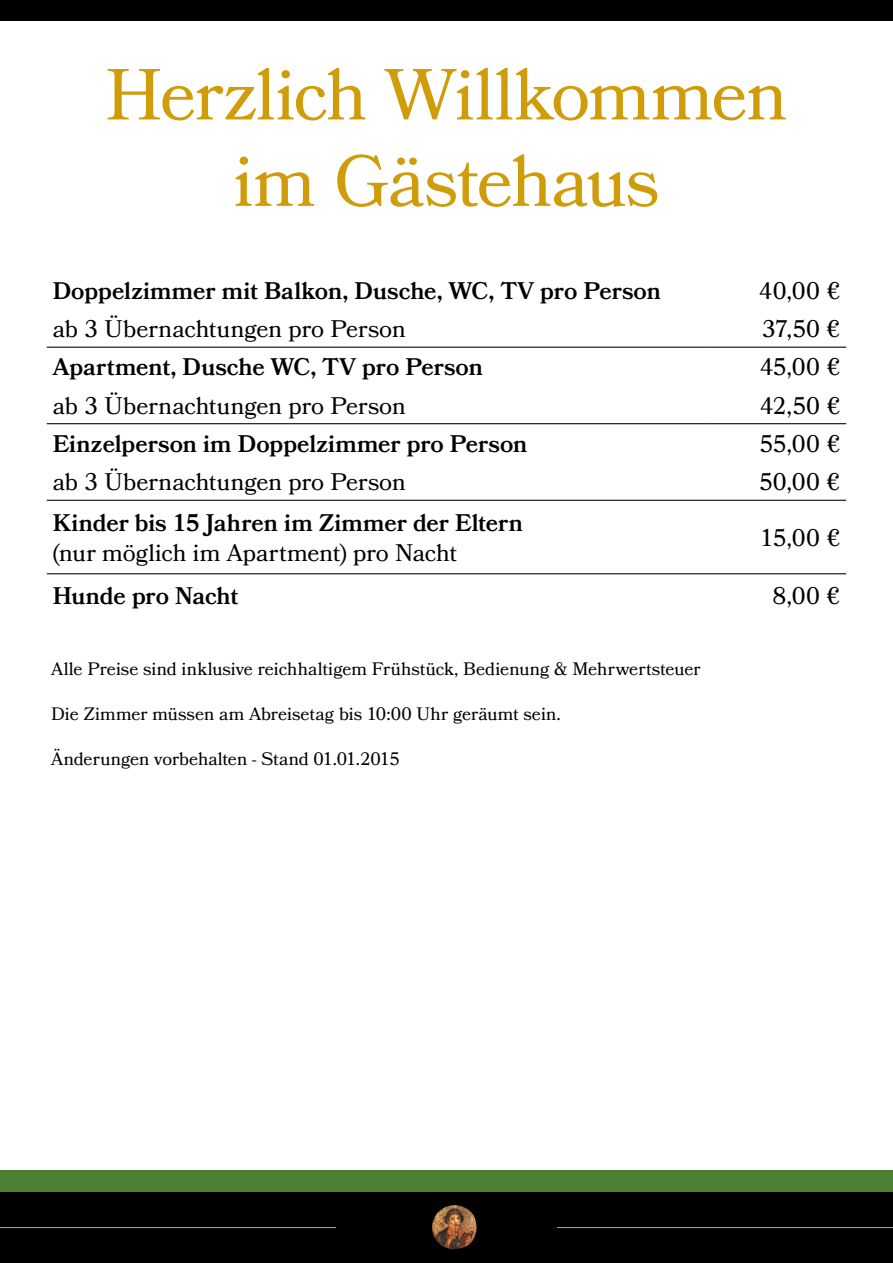
<style>
.page{position:relative;width:893px;height:1263px;background:#fff}
.page>*{position:absolute;margin:0;border:0;box-sizing:border-box;transform-origin:0 0}
.t1{font:72px/86.4px "Bookmania";letter-spacing:-.02em;color:#d19c09;text-align:center}
.t2{font:24px "Bookmania";letter-spacing:-.005em;color:#000}
.t3{font:600 24px "Bookmania";letter-spacing:-.005em;color:#000}
.t4{font:18px "Bookmania";letter-spacing:-.005em;color:#000}
</style>
<div class="page">
<div style="left:0;top:0;width:893px;height:21px;background:#000"></div>
<div style="left:0;top:1171px;width:893px;height:92px;background:#000"></div>
<img style="left:432px;top:1205px;width:45px;height:44px">
<hr style="left:0;top:1227px;width:336px;height:1px;background:#e39d00">
<hr style="left:557px;top:1227px;width:336px;height:1px;background:#e39d00">
<div style="left:0;top:1170px;width:893px;height:22px;background:#4c8032"></div>
<hr style="left:47px;top:347px;width:659px;height:1px;background:#000">
<hr style="left:706px;top:347px;width:140px;height:1px;background:#000">
<hr style="left:47px;top:423px;width:659px;height:1px;background:#000">
<hr style="left:706px;top:423px;width:140px;height:1px;background:#000">
<hr style="left:47px;top:500px;width:659px;height:1px;background:#000">
<hr style="left:706px;top:500px;width:140px;height:1px;background:#000">
<hr style="left:47px;top:573px;width:659px;height:1px;background:#000">
<hr style="left:706px;top:573px;width:140px;height:1px;background:#000">
<h1 class="t1" style="left:105px;top:51px;width:684px">Herzlich Willkommen im Gästehaus</h1>
<h2 class="t3" style="left:53px;top:276px;width:610px">Doppelzimmer mit Balkon, Dusche, WC, TV pro Person</h2>
<h2 class="t2" style="left:759px;top:276px;width:83px">40,00 €</h2>
<h2 class="t2" style="left:53px;top:315px;width:354px">ab 3 Übernachtungen pro Person</h2>
<h2 class="t2" style="left:762px;top:315px;width:80px">37,50 €</h2>
<h2 class="t3" style="left:53px;top:353px;width:432px">Apartment, Dusche WC, TV pro Person</h2>
<h2 class="t2" style="left:760px;top:353px;width:82px">45,00 €</h2>
<h2 class="t2" style="left:53px;top:391px;width:354px">ab 3 Übernachtungen pro Person</h2>
<h2 class="t2" style="left:760px;top:391px;width:82px">42,50 €</h2>
<h2 class="t3" style="left:53px;top:429px;width:476px">Einzelperson im Doppelzimmer pro Person</h2>
<h2 class="t2" style="left:759px;top:429px;width:82px">55,00 €</h2>
<h2 class="t2" style="left:53px;top:468px;width:354px">ab 3 Übernachtungen pro Person</h2>
<h2 class="t2" style="left:759px;top:468px;width:83px">50,00 €</h2>
<h2 class="t3" style="left:53px;top:509px;width:472px">Kinder bis 15 Jahren im Zimmer der Eltern</h2>
<h2 class="t2" style="left:53px;top:539px;width:406px">(nur möglich im Apartment) pro Nacht</h2>
<h2 class="t2" style="left:760px;top:524px;width:82px">15,00 €</h2>
<h2 class="t3" style="left:53px;top:582px;width:187px">Hunde pro Nacht</h2>
<h2 class="t2" style="left:772px;top:582px;width:69px">8,00 €</h2>
<p class="t4" style="left:51px;top:659px;width:651px">Alle Preise sind inklusive reichhaltigem Frühstück, Bedienung &amp; Mehrwertsteuer</p>
<p class="t4" style="left:51px;top:704px;width:511px">Die Zimmer müssen am Abreisetag bis 10:00 Uhr geräumt sein.</p>
<p class="t4" style="left:51px;top:749px;width:350px">Änderungen vorbehalten - Stand 01.01.2015</p>
</div>
